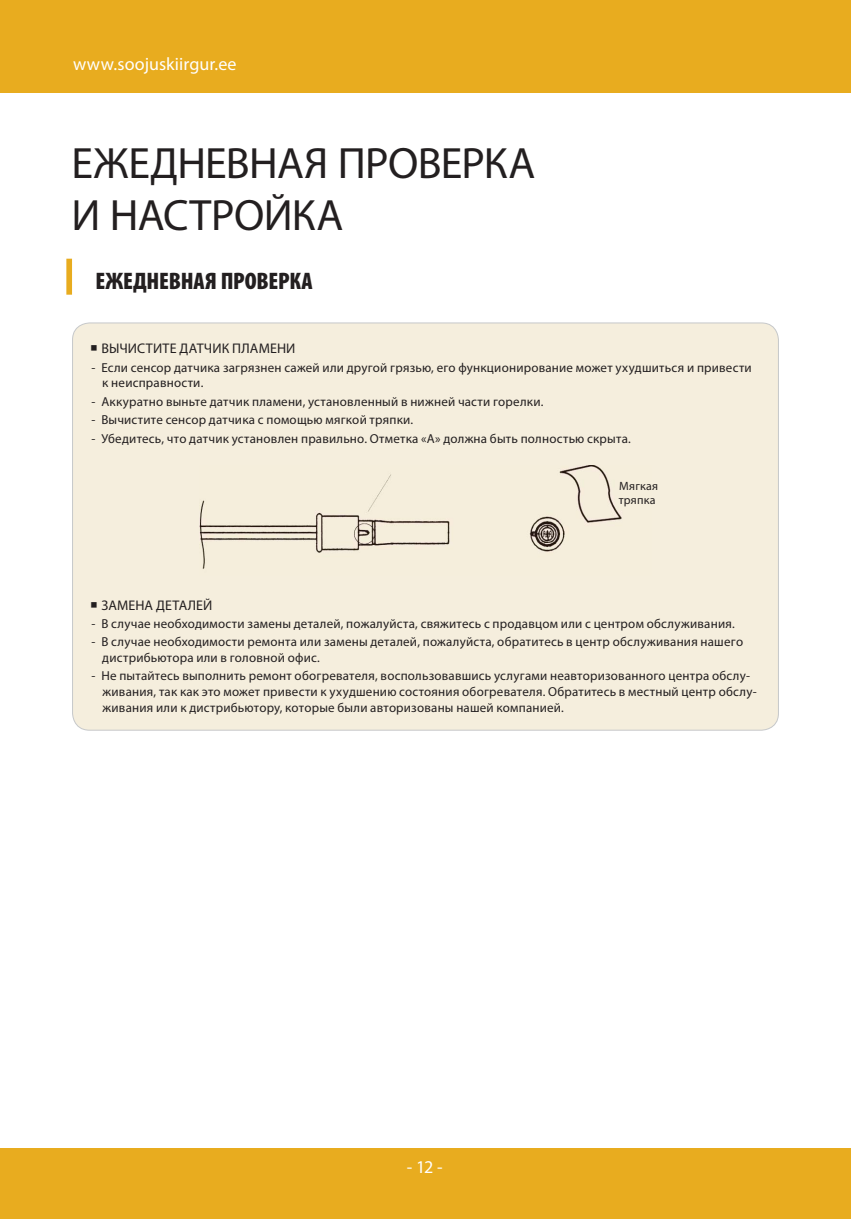
<style>
.page{position:relative;width:851px;height:1219px;background:#fff}
.page>*{position:absolute;margin:0;border:0;box-sizing:border-box;transform-origin:0 0}
.t1{font:44px/52.8px "Myriad Pro";letter-spacing:-.015em;color:#231f20}
.t2{font:900 condensed 24px "Myriad Pro";letter-spacing:-.005em;color:#231f20}
.t3{font:18px "Myriad Pro";color:#fff}
.t4{font:14px "Myriad Pro";letter-spacing:.005em;color:#231f20}
.t5{font:13px/15.6px "Myriad Pro";letter-spacing:.015em;color:#231f20}
.t6{font:12px/14.4px "Myriad Pro";letter-spacing:.02em;color:#231f20}
</style>
<div class="page">
<div style="left:0;top:1148px;width:850px;height:71px;background:#e8ac1f"></div>
<div style="left:0;top:0;width:850px;height:92px;background:#e8ac1f"></div>
<div style="left:73px;top:323px;width:705px;height:407px;background:#f5eedd;border-radius:17px"></div>
<img style="left:200px;top:465px;width:422px;height:104px">
<h3 class="t3" style="left:73px;top:57px;width:165px">www.soojuskiirgur.ee</h3>
<h1 class="t1" style="left:71px;top:141px;width:465px">ЕЖЕДНЕВНАЯ ПРОВЕРКА<br>И НАСТРОЙКА</h1>
<h2 class="t2" style="left:95px;top:272px;width:218px">ЕЖЕДНЕВНАЯ ПРОВЕРКА</h2>
<p class="t4" style="left:90px;top:343px;width:207px">○ ВЫЧИСТИТЕ ДАТЧИК ПЛАМЕНИ</p>
<p class="t5" style="left:102px;top:361px;width:651px;text-indent:-11px">- Если сенсор датчика загрязнен сажей или другой грязью, его функционирование может ухудшиться и привести к неисправности.</p>
<p class="t5" style="left:91px;top:395px;width:453px">- Аккуратно выньте датчик пламени, установленный в нижней части горелки.</p>
<p class="t5" style="left:91px;top:413px;width:323px">- Вычистите сенсор датчика с помощью мягкой тряпки.</p>
<p class="t5" style="left:91px;top:432px;width:540px">- Убедитесь, что датчик установлен правильно. Отметка «А» должна быть полностью скрыта.</p>
<p class="t6" style="left:618px;top:480px;width:41px">Мягкая тряпка</p>
<p class="t4" style="left:90px;top:600px;width:124px">○ ЗАМЕНА ДЕТАЛЕЙ</p>
<p class="t5" style="left:91px;top:617px;width:644px">- В случае необходимости замены деталей, пожалуйста, свяжитесь с продавцом или с центром обслуживания.</p>
<p class="t5" style="left:102px;top:636px;width:642px;text-indent:-11px">- В случае необходимости ремонта или замены деталей, пожалуйста, обратитесь в центр обслуживания нашего дистрибьютора или в головной офис.</p>
<p class="t5" style="left:103px;top:670px;width:655px;text-indent:-11px">- Не пытайтесь выполнить ремонт обогревателя, воспользовавшись услугами неавторизованного центра обслу&shy;живания, так как это может привести к ухудшению состояния обогревателя. Обратитесь в местный центр обслу&shy;живания или к дистрибьютору, которые были авторизованы нашей компанией.</p>
<h3 class="t3" style="left:407px;top:1160px;width:37px">- 12 -</h3>
</div>
